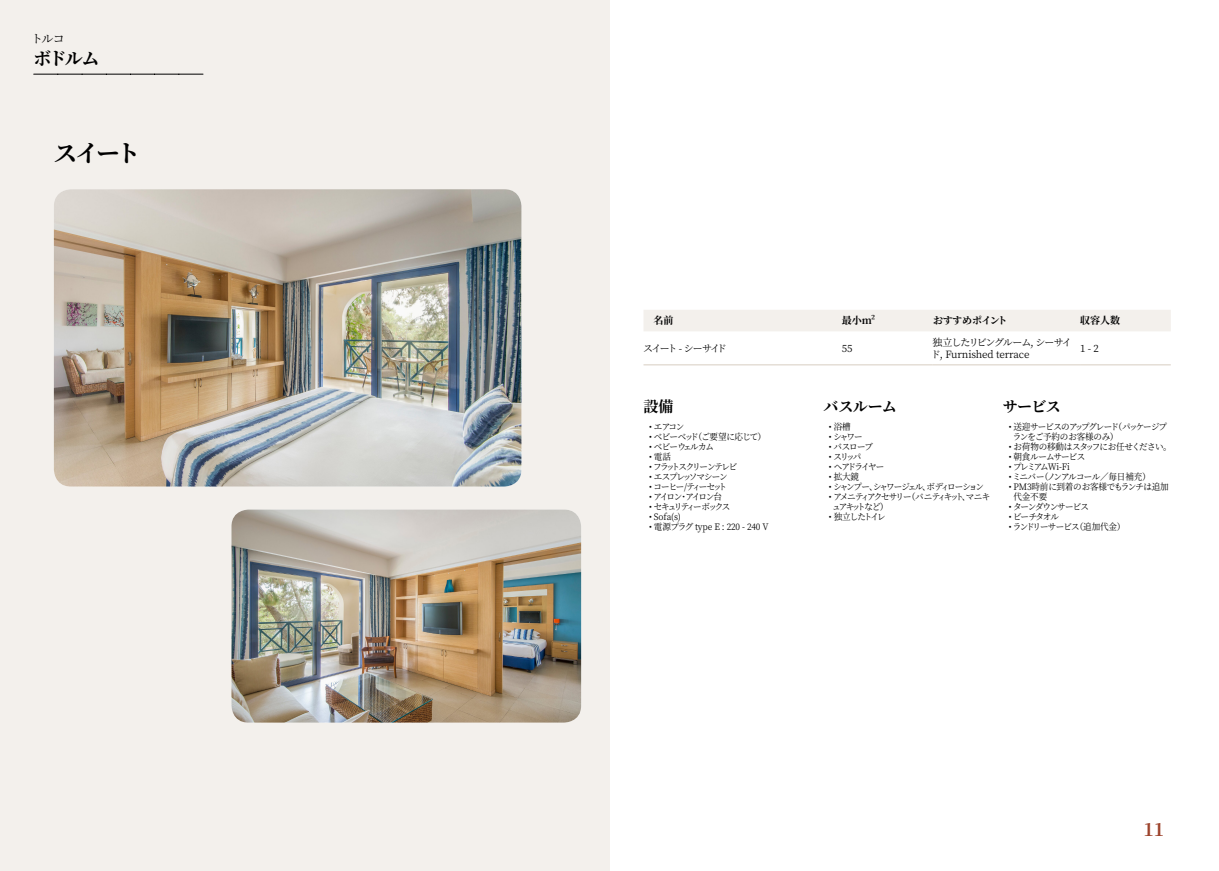
<style>
.page{position:relative;width:1219px;height:871px;background:#fff}
.page>*{position:absolute;margin:0;border:0;box-sizing:border-box;transform-origin:0 0}
.t1{font:700 24px "Noto Serif JP";color:#000}
.t2{font:700 18px "Noto Serif JP";color:#000}
.t3{font:700 18px "Noto Serif JP";color:#9d432c}
.t4{font:700 15px "Noto Serif JP";letter-spacing:-.04em;color:#000}
.t5{font:12px "Noto Serif JP";color:#000}
.t6{font:10px/12px "Noto Serif JP";letter-spacing:-.025em;color:#000}
.t7{font:700 10px "Noto Serif JP";letter-spacing:-.01em;color:#000}
.t8{font:10px "Noto Serif JP";letter-spacing:-.165em;color:#000}
.t9{font:700 10px "Noto Serif JP";letter-spacing:-.05em;color:#000}
.t10{font:10px "Noto Serif JP";letter-spacing:-.075em;color:#000}
.t11{font:9px/10px "Noto Serif JP";letter-spacing:-.11em;color:#000;scale:.95 1}
.t12{font:9px/10px "Noto Serif JP";letter-spacing:-.015em;color:#000;scale:.95 1}
.t13{font:9px/10px "Noto Serif JP";letter-spacing:-.2em;color:#000;scale:.95 1}
.t14{font:9px "Noto Serif JP";letter-spacing:-.205em;color:#000;scale:.95 1}
.t15{font:9px "Noto Serif JP";letter-spacing:-.18em;color:#000;scale:.95 1}
.t16{font:9px "Noto Serif JP";letter-spacing:-.045em;color:#000;scale:.95 1}
.t17{font:9px "Noto Serif JP";letter-spacing:-.075em;color:#000;scale:.95 1}
.t18{font:9px "Noto Serif JP";letter-spacing:-.065em;color:#000;scale:.95 1}
.t19{font:9px "Noto Serif JP";letter-spacing:-.09em;color:#000;scale:.95 1}
.t20{font:9px "Noto Serif JP";letter-spacing:-.185em;color:#000;scale:.95 1}
.t21{font:9px "Noto Serif JP";letter-spacing:-.13em;color:#000;scale:.95 1}
.t22{font:9px "Noto Serif JP";letter-spacing:-.215em;color:#000;scale:.95 1}
.t23{font:9px "Noto Serif JP";letter-spacing:-.15em;color:#000;scale:.95 1}
.t24{font:9px "Noto Serif JP";letter-spacing:-.085em;color:#000;scale:.95 1}
.t25{font:9px "Noto Serif JP";letter-spacing:-.165em;color:#000;scale:.95 1}
</style>
<div class="page">
<div style="left:0;top:0;width:609px;height:870px;background:#f3f0ec"></div>
<img style="left:54px;top:189px;width:467px;height:297px">
<img style="left:231px;top:509px;width:350px;height:213px">
<svg style="left:34px;top:74px;width:169px;height:1px"></svg>
<div style="left:644px;top:310px;width:527px;height:21px;background:#f3f0ec"></div>
<hr style="left:643px;top:364px;width:199px;height:1px;background:#d7cdc1">
<hr style="left:842px;top:364px;width:91px;height:1px;background:#d7cdc1">
<hr style="left:933px;top:364px;width:147px;height:1px;background:#d7cdc1">
<hr style="left:1080px;top:364px;width:91px;height:1px;background:#d7cdc1">
<h3 class="t5" style="left:31px;top:32px;width:35px">トルコ</h3>
<h2 class="t2" style="left:34px;top:48px;width:67px">ボドルム</h2>
<h1 class="t1" style="left:53px;top:139px;width:88px">スイート</h1>
<p class="t7" style="left:653px;top:315px;width:21px">名前</p>
<p class="t7" style="left:842px;top:315px;width:35px">最小m²</p>
<p class="t9" style="left:933px;top:315px;width:76px">おすすめポイント</p>
<p class="t7" style="left:1080px;top:315px;width:41px">収容人数</p>
<p class="t8" style="left:643px;top:342px;width:85px">スイート - シーサイド</p>
<p class="t10" style="left:842px;top:342px;width:12px">55</p>
<p class="t6" style="left:931px;top:336px;width:142px">独立したリビングルーム, シーサイド, Furnished terrace</p>
<p class="t10" style="left:1080px;top:342px;width:20px">1 - 2</p>
<h3 class="t4" style="left:643px;top:397px;width:31px">設備</h3>
<p class="t11" style="left:649px;top:422px;width:38px">• エアコン</p>
<p class="t18" style="left:649px;top:432px;width:124px">• ベビーベッド（ご要望に応じて）</p>
<p class="t11" style="left:649px;top:442px;width:70px">• ベビーウェルカム</p>
<p class="t11" style="left:649px;top:452px;width:24px">• 電話</p>
<p class="t15" style="left:649px;top:462px;width:94px">• フラットスクリーンテレビ</p>
<p class="t21" style="left:649px;top:472px;width:84px">• エスプレッソマシーン</p>
<p class="t20" style="left:649px;top:482px;width:84px">• コーヒー/ティーセット</p>
<p class="t22" style="left:649px;top:492px;width:78px">• アイロン・アイロン台</p>
<p class="t13" style="left:649px;top:502px;width:87px">• セキュリティーボックス</p>
<p class="t11" style="left:649px;top:512px;width:35px">• Sofa(s)</p>
<p class="t12" style="left:649px;top:522px;width:127px">• 電源プラグ type E : 220 - 240 V</p>
<h3 class="t4" style="left:1003px;top:397px;width:60px">サービス</h3>
<p class="t11" style="left:1013px;top:422px;width:164px;text-indent:-4px">• 送迎サービスのアップグレード（パッケージプランをご予約のお客様のみ）</p>
<p class="t16" style="left:1009px;top:442px;width:173px">• お荷物の移動はスタッフにお任せください。</p>
<p class="t24" style="left:1009px;top:452px;width:82px">• 朝食ルームサービス</p>
<p class="t23" style="left:1009px;top:462px;width:66px">• プレミアムWi-Fi</p>
<p class="t17" style="left:1009px;top:472px;width:151px">• ミニバー（ノンアルコール／毎日補充）</p>
<p class="t12" style="left:1013px;top:482px;width:165px;text-indent:-5px">• PM3時前に到着のお客様でもランチは追加代金不要</p>
<p class="t11" style="left:1009px;top:502px;width:86px">• ターンダウンサービス</p>
<p class="t11" style="left:1009px;top:512px;width:55px">• ビーチタオル</p>
<p class="t19" style="left:1009px;top:522px;width:124px">• ランドリーサービス（追加代金）</p>
<h3 class="t4" style="left:823px;top:397px;width:75px">バスルーム</h3>
<p class="t11" style="left:829px;top:422px;width:24px">• 浴槽</p>
<p class="t11" style="left:829px;top:432px;width:37px">• シャワー</p>
<p class="t11" style="left:829px;top:442px;width:48px">• バスローブ</p>
<p class="t11" style="left:829px;top:452px;width:36px">• スリッパ</p>
<p class="t15" style="left:829px;top:462px;width:60px">• ヘアドライヤー</p>
<p class="t11" style="left:829px;top:472px;width:33px">• 拡大鏡</p>
<p class="t14" style="left:829px;top:482px;width:165px">• シャンプー、シャワージェル、ボディローション</p>
<p class="t13" style="left:832px;top:492px;width:168px;text-indent:-3px">• アメニティアクセサリー（バニティキット、マニキュアキットなど）</p>
<p class="t25" style="left:829px;top:512px;width:61px">• 独立したトイレ</p>
<h2 class="t3" style="left:1143px;top:818px;width:23px">11</h2>
</div>
